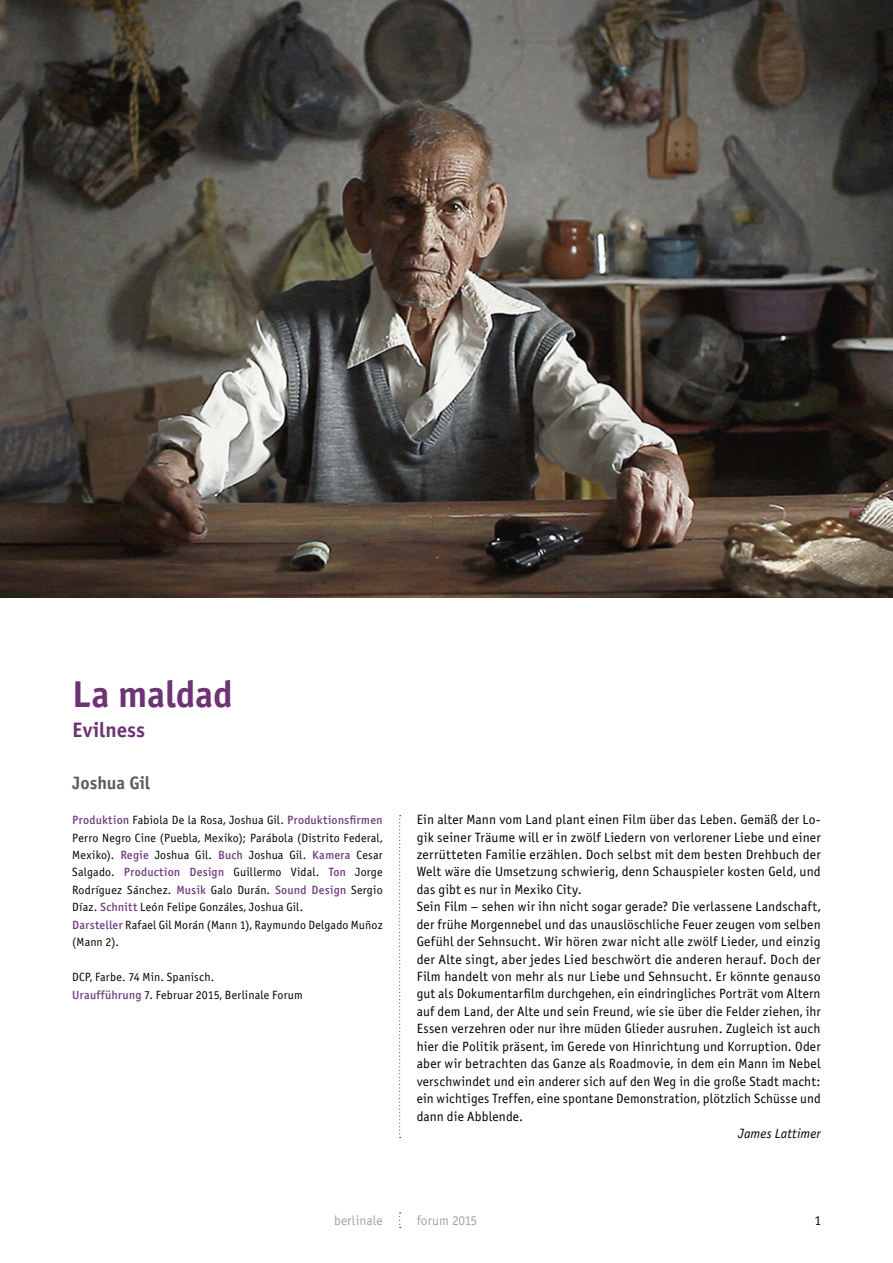
<style>
.page{position:relative;width:893px;height:1263px;background:#fff}
.page>*{position:absolute;margin:0;border:0;box-sizing:border-box;transform-origin:0 0}
.t1{font:37.5px "Officina Sans Bold ITC";letter-spacing:-.005em;color:#6d3374}
.t2{font:21px "Officina Sans Bold ITC";color:#6d3374}
.t3{font:18px "Officina Sans Bold ITC";letter-spacing:-.005em;color:#5d5d5c}
.t4{font:13.5px/17.4px "Officina Sans Book ITC";letter-spacing:.01em;color:#000}
.t5{font:13.5px "Officina Sans Book ITC";color:#a4a4a4}
.t6{font:italic 13.5px "Officina Sans Book ITC";letter-spacing:.005em;color:#000}
.t7{font:12px/17.4px "Officina Sans Book ITC";letter-spacing:.01em;color:#000}
.t8{font:12px "Officina Sans Medium ITC";letter-spacing:.015em;color:#70397e}
.s1{font-family:"Officina Sans Book ITC";color:#000}
.s2{font-family:"Officina Sans Medium ITC";color:#70397e}
</style>
<div class="page">
<svg style="left:399px;top:1212px;width:2px;height:16px"></svg>
<svg style="left:399px;top:815px;width:2px;height:323px"></svg>
<img style="left:0;top:0;width:893px;height:597px">
<h1 class="t1" style="left:72px;top:671px;width:162px">La maldad</h1>
<h2 class="t2" style="left:72px;top:717px;width:74px">Evilness</h2>
<h3 class="t3" style="left:72px;top:772px;width:80px">Joshua Gil</h3>
<p class="t8" style="left:72px;top:813px;width:312px">Produktion <span class="s1">Fabiola De la Rosa, Joshua Gil.</span> Produktionsfirmen</p>
<p class="t7" style="left:72px;top:829px;width:312px">Perro Negro Cine (Puebla, Mexiko); Parábola (Distrito Federal, Mexiko). <span class="s2">Regie</span> Joshua Gil. <span class="s2">Buch</span> Joshua Gil. <span class="s2">Kamera</span> Cesar Salgado. <span class="s2">Production Design</span> Guillermo Vidal. <span class="s2">Ton</span> Jorge Rodríguez Sánchez. <span class="s2">Musik</span> Galo Durán. <span class="s2">Sound Design</span> Sergio Díaz. <span class="s2">Schnitt</span> León Felipe Gonzáles, Joshua Gil.<br><span class="s2">Darsteller</span> Rafael Gil Morán (Mann 1), Raymundo Delgado Muñoz (Mann 2).</p>
<p class="t7" style="left:72px;top:968px;width:232px">DCP, Farbe. 74 Min. Spanisch.<br><span class="s2">Uraufführung</span> 7. Februar 2015, Berlinale Forum</p>
<p class="t4" style="left:417px;top:811px;width:406px">Ein alter Mann vom Land plant einen Film über das Leben. Gemäß der Lo&shy;gik seiner Träume will er in zwölf Liedern von verlorener Liebe und einer zerrütteten Familie erzählen. Doch selbst mit dem besten Drehbuch der Welt wäre die Umsetzung schwierig, denn Schauspieler kosten Geld, und das gibt es nur in Mexiko City.<br>Sein Film – sehen wir ihn nicht sogar gerade? Die verlassene Landschaft, der frühe Morgennebel und das unauslöschliche Feuer zeugen vom selben Gefühl der Sehnsucht. Wir hören zwar nicht alle zwölf Lieder, und einzig der Alte singt, aber jedes Lied beschwört die anderen herauf. Doch der Film handelt von mehr als nur Liebe und Sehnsucht. Er könnte genauso gut als Dokumentarfilm durchgehen, ein eindringliches Porträt vom Altern auf dem Land, der Alte und sein Freund, wie sie über die Felder ziehen, ihr Essen verzehren oder nur ihre müden Glieder ausruhen. Zugleich ist auch hier die Politik präsent, im Gerede von Hinrichtung und Korruption. Oder aber wir betrachten das Ganze als Roadmovie, in dem ein Mann im Nebel verschwindet und ein anderer sich auf den Weg in die große Stadt macht: ein wichtiges Treffen, eine spontane Demonstration, plötzlich Schüsse und dann die Abblende.</p>
<p class="t6" style="left:738px;top:1126px;width:84px">James Lattimer</p>
<p class="t5" style="left:334px;top:1213px;width:50px">berlinale</p>
<p class="t5" style="left:417px;top:1213px;width:62px">forum 2015</p>
<p class="t4" style="left:815px;top:1212px;width:8px">1</p>
</div>
